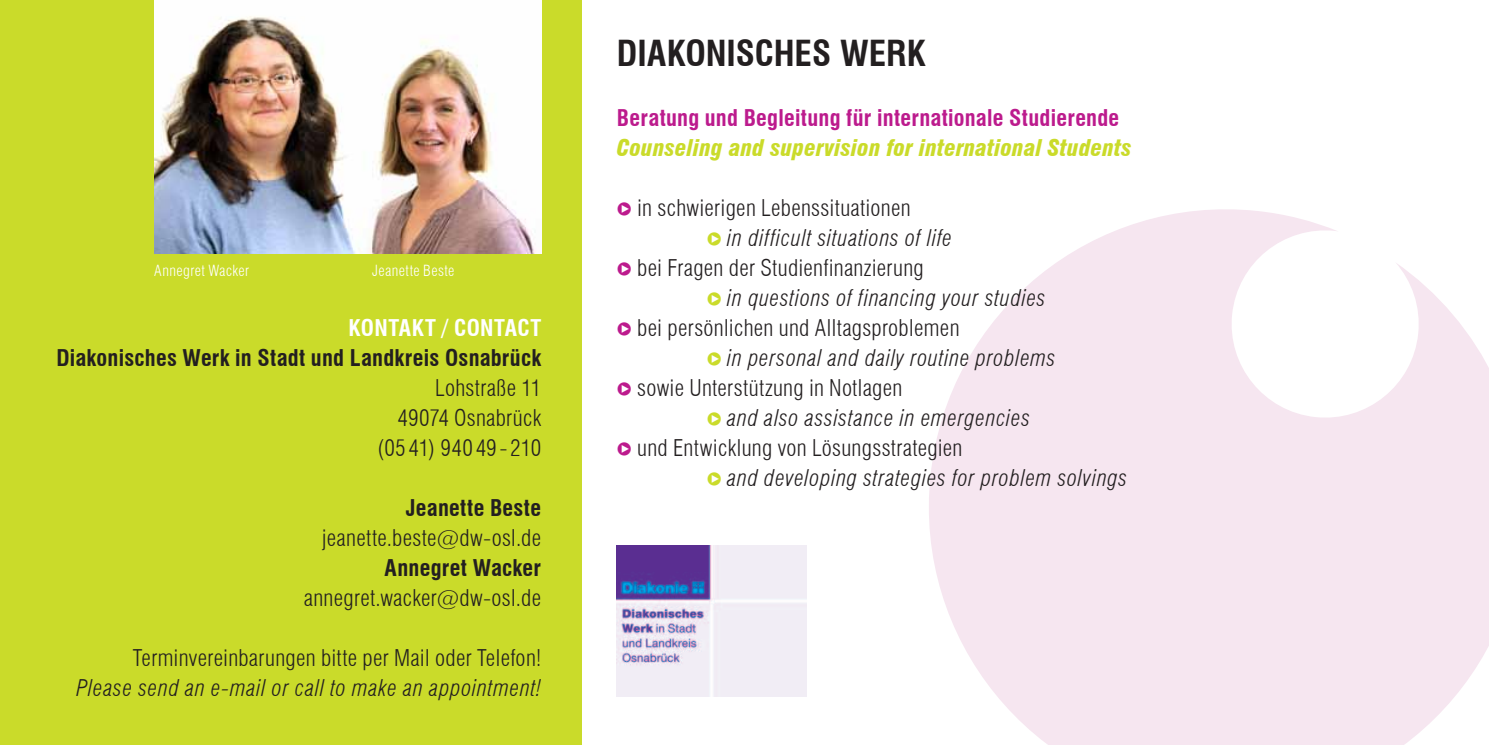
<style>
.page{position:relative;width:1489px;height:745px;background:#fff}
.page>*{position:absolute;margin:0;border:0;box-sizing:border-box;transform-origin:0 0}
.t1{font:700 condensed 35px "Swiss 721 BT";color:#231f20}
.t2{font:300 condensed 22.5px/30px "Swiss 721 BT";letter-spacing:.015em;color:#231f20;text-align:right}
.t3{font:italic 300 condensed 22.5px "Swiss 721 BT";letter-spacing:.03em;color:#231f20}
.t4{font:700 condensed 22.5px "Swiss 721 BT";letter-spacing:.01em;color:#231f20}
.t5{font:700 condensed 22.5px "Swiss 721 BT";letter-spacing:.01em;color:#bc1b8d}
.t6{font:italic 900 condensed 22.5px "Swiss 721 BT";letter-spacing:.005em;color:#cadb2a}
.t7{font:700 condensed 22.5px "Swiss 721 BT";letter-spacing:.02em;color:#fff}
.t8{font:300 condensed 15px "Swiss 721 BT";letter-spacing:.025em;color:#fff}
.s1{font-family:"Delicious";font-weight:400;font-stretch:normal;color:#bc1b8d}
.s2{font-family:"Delicious";font-weight:400;font-style:normal;font-stretch:normal;color:#cadb2a}
</style>
<div class="page">
<div style="left:0;top:0;width:581px;height:744px;background:#cadb2a"></div>
<svg style="left:929px;top:209px;width:559px;height:535px;fill:#f6e6f0"></svg>
<img style="left:154px;top:0;width:387px;height:253px">
<img style="left:617px;top:545px;width:189px;height:150px">
<p class="t8" style="left:154px;top:261px;width:97px">Annegret Wacker</p>
<p class="t8" style="left:372px;top:261px;width:84px">Jeanette Beste</p>
<p class="t7" style="left:348px;top:314px;width:194px">Kontakt / Contact</p>
<p class="t4" style="left:56px;top:344px;width:486px">Diakonisches Werk in Stadt und Landkreis Osnabrück</p>
<p class="t2" style="left:377px;top:372px;width:165px">Lohstraße 11<br>49074 Osnabrück (0541) 94049-210</p>
<p class="t4" style="left:406px;top:494px;width:137px">Jeanette Beste</p>
<p class="t2" style="left:321px;top:522px;width:221px">jeanette.beste@dw-osl.de</p>
<p class="t4" style="left:384px;top:554px;width:158px">Annegret Wacker</p>
<p class="t2" style="left:304px;top:582px;width:238px">annegret.wacker@dw-osl.de</p>
<p class="t2" style="left:133px;top:642px;width:410px">Terminvereinbarungen bitte per Mail oder Telefon!</p>
<p class="t3" style="left:77px;top:674px;width:466px">Please send an e-mail or call to make an appointment!</p>
<h1 class="t1" style="left:617px;top:32px;width:310px">Diakonisches Werk</h1>
<p class="t5" style="left:617px;top:104px;width:504px">Beratung und Begleitung für internationale Studierende</p>
<p class="t6" style="left:617px;top:134px;width:516px">Counseling and supervision for international Students</p>
<p class="t2" style="left:617px;top:192px;width:295px"><span class="s1">Δ</span> in schwierigen Lebenssituationen</p>
<p class="t3" style="left:707px;top:224px;width:247px"><span class="s2">Δ</span> in difficult situations of life</p>
<p class="t2" style="left:617px;top:252px;width:308px"><span class="s1">Δ</span> bei Fragen der Studienfinanzierung</p>
<p class="t3" style="left:707px;top:284px;width:340px"><span class="s2">Δ</span> in questions of financing your studies</p>
<p class="t2" style="left:617px;top:312px;width:344px"><span class="s1">Δ</span> bei persönlichen und Alltagsproblemen</p>
<p class="t3" style="left:707px;top:344px;width:350px"><span class="s2">Δ</span> in personal and daily routine problems</p>
<p class="t2" style="left:617px;top:372px;width:287px"><span class="s1">Δ</span> sowie Unterstützung in Notlagen</p>
<p class="t3" style="left:707px;top:404px;width:325px"><span class="s2">Δ</span> and also assistance in emergencies</p>
<p class="t2" style="left:617px;top:432px;width:347px"><span class="s1">Δ</span> und Entwicklung von Lösungsstrategien</p>
<p class="t3" style="left:707px;top:464px;width:422px"><span class="s2">Δ</span> and developing strategies for problem solvings</p>
</div>
